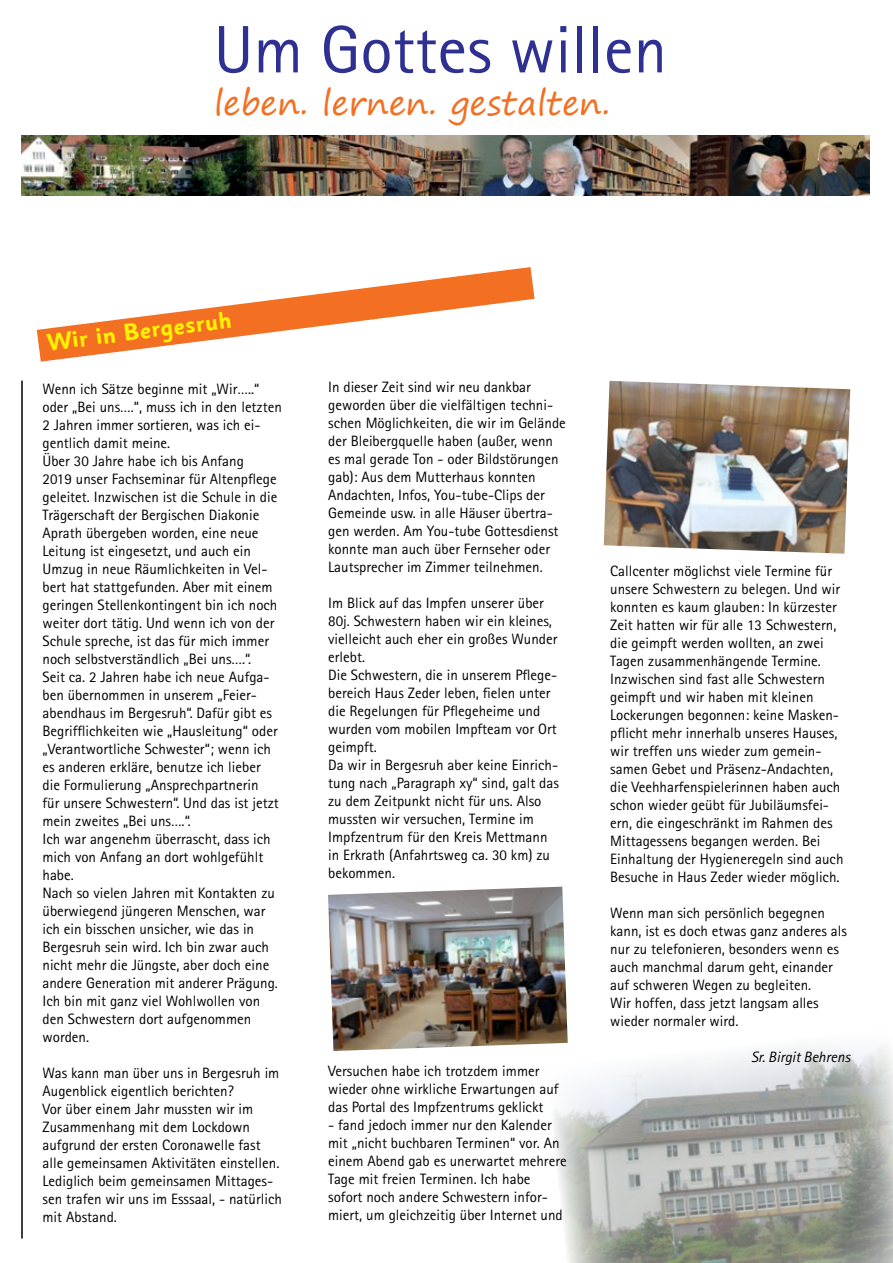
<style>
.page{position:relative;width:893px;height:1263px;background:#fff}
.page>*{position:absolute;margin:0;border:0;box-sizing:border-box;transform-origin:0 0}
.t1{font:67.05px "Rotis Sans Serif";color:#2e3092}
.t2{font:33.6px "Segoe Print";color:#f36f21}
.t3{font:700 24px "Sassoon Sans";color:#fff200}
.t4{font:15px/18px "Rotis Sans Serif";color:#000}
.t5{font:italic 15px "Rotis Sans Serif";color:#000}
</style>
<div class="page">
<img style="left:554px;top:1046px;width:339px;height:217px">
<img style="left:21px;top:136px;width:849px;height:59px">
<hr style="left:21px;top:381px;width:2px;height:857px;background:#000">
<img style="left:604px;top:381px;width:246px;height:173px">
<svg style="left:37px;top:267px;width:497px;height:95px"></svg>
<svg style="left:562px;top:886px;width:298px;height:168px"></svg>
<img style="left:328px;top:887px;width:240px;height:164px">
<h1 class="t1" style="left:214px;top:10px;width:455px">Um Gottes willen</h1>
<h2 class="t2" style="left:214px;top:73px;width:398px">leben. lernen. gestalten.</h2>
<h3 class="t3" style="left:45px;top:327px;width:188px;rotate:-7deg">Wir in Bergesruh</h3>
<p class="t4" style="left:43px;top:380px;width:241px">Wenn ich Sätze beginne mit „Wir…..“ oder „Bei uns….“, muss ich in den letzten 2 Jahren immer sortieren, was ich ei&shy;gentlich damit meine.<br>Über 30 Jahre habe ich bis Anfang<br>2019 unser Fachseminar für Altenpflege geleitet. Inzwischen ist die Schule in die Trägerschaft der Bergischen Diakonie Aprath übergeben worden, eine neue Leitung ist eingesetzt, und auch ein Umzug in neue Räumlichkeiten in Vel&shy;bert hat stattgefunden. Aber mit einem geringen Stellenkontingent bin ich noch weiter dort tätig. Und wenn ich von der Schule spreche, ist das für mich immer noch selbstverständlich „Bei uns….“.<br>Seit ca. 2 Jahren habe ich neue Aufga&shy;ben übernommen in unserem „Feier&shy;abendhaus im Bergesruh“. Dafür gibt es Begrifflichkeiten wie „Hausleitung“ oder „Verantwortliche Schwester“; wenn ich es anderen erkläre, benutze ich lieber die Formulierung „Ansprechpartnerin<br>für unsere Schwestern“. Und das ist jetzt mein zweites „Bei uns….“.<br>Ich war angenehm überrascht, dass ich mich von Anfang an dort wohlgefühlt habe.<br>Nach so vielen Jahren mit Kontakten zu überwiegend jüngeren Menschen, war ich ein bisschen unsicher, wie das in Bergesruh sein wird. Ich bin zwar auch nicht mehr die Jüngste, aber doch eine andere Generation mit anderer Prägung.<br>Ich bin mit ganz viel Wohlwollen von den Schwestern dort aufgenommen worden.</p>
<p class="t4" style="left:43px;top:1064px;width:241px">Was kann man über uns in Bergesruh im Augenblick eigentlich berichten?<br>Vor über einem Jahr mussten wir im Zusammenhang mit dem Lockdown aufgrund der ersten Coronawelle fast alle gemeinsamen Aktivitäten einstellen.<br>Lediglich beim gemeinsamen Mittages&shy;sen trafen wir uns im Esssaal, - natürlich mit Abstand.</p>
<p class="t4" style="left:328px;top:378px;width:239px">In dieser Zeit sind wir neu dankbar geworden über die vielfältigen techni&shy;schen Möglichkeiten, die wir im Gelände der Bleibergquelle haben (außer, wenn es mal gerade Ton - oder Bildstörungen gab): Aus dem Mutterhaus konnten Andachten, Infos, You-tube-Clips der Gemeinde usw. in alle Häuser übertra&shy;gen werden. Am You-tube Gottesdienst konnte man auch über Fernseher oder Lautsprecher im Zimmer teilnehmen.</p>
<p class="t4" style="left:328px;top:594px;width:232px">Im Blick auf das Impfen unserer über<br>80j. Schwestern haben wir ein kleines, vielleicht auch eher ein großes Wunder erlebt.<br>Die Schwestern, die in unserem Pflege&shy;bereich Haus Zeder leben, fielen unter die Regelungen für Pflegeheime und wurden vom mobilen Impfteam vor Ort geimpft.<br>Da wir in Bergesruh aber keine Einrich&shy;tung nach „Paragraph xy“ sind, galt das zu dem Zeitpunkt nicht für uns. Also mussten wir versuchen, Termine im<br>Impfzentrum für den Kreis Mettmann in Erkrath (Anfahrtsweg ca. 30 km) zu bekommen.</p>
<p class="t4" style="left:328px;top:1062px;width:232px">Versuchen habe ich trotzdem immer wieder ohne wirkliche Erwartungen auf das Portal des Impfzentrums geklickt</p>
<p class="t4" style="left:328px;top:1116px;width:240px">- fand jedoch immer nur den Kalender mit „nicht buchbaren Terminen“ vor. An einem Abend gab es unerwartet mehrere Tage mit freien Terminen. Ich habe sofort noch andere Schwestern infor&shy;miert, um gleichzeitig über Internet und</p>
<p class="t4" style="left:610px;top:562px;width:235px">Callcenter möglichst viele Termine für unsere Schwestern zu belegen. Und wir konnten es kaum glauben: In kürzester Zeit hatten wir für alle 13 Schwestern, die geimpft werden wollten, an zwei Tagen zusammenhängende Termine.<br>Inzwischen sind fast alle Schwestern geimpft und wir haben mit kleinen Lockerungen begonnen: keine Masken&shy;pflicht mehr innerhalb unseres Hauses, wir treffen uns wieder zum gemein&shy;samen Gebet und Präsenz-Andachten, die Veehharfenspielerinnen haben auch schon wieder geübt für Jubiläumsfei&shy;ern, die eingeschränkt im Rahmen des Mittagessens begangen werden. Bei Einhaltung der Hygieneregeln sind auch Besuche in Haus Zeder wieder möglich.</p>
<p class="t4" style="left:610px;top:904px;width:238px">Wenn man sich persönlich begegnen kann, ist es doch etwas ganz anderes als nur zu telefonieren, besonders wenn es auch manchmal darum geht, einander auf schweren Wegen zu begleiten.<br>Wir hoffen, dass jetzt langsam alles wieder normaler wird.</p>
<p class="t5" style="left:751px;top:1048px;width:101px">Sr. Birgit Behrens</p>
</div>
